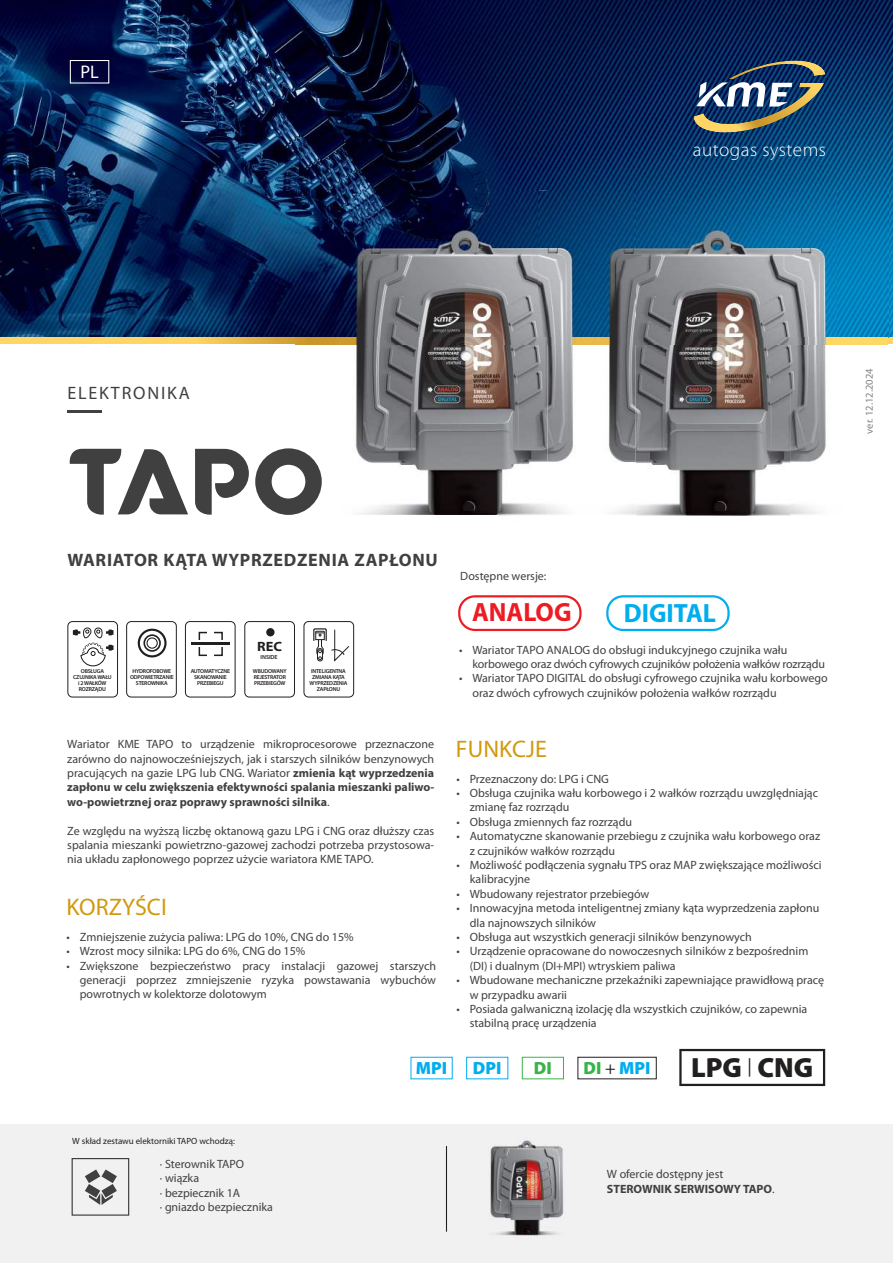
<style>
.page{position:relative;width:893px;height:1263px;background:#fff}
.page>*{position:absolute;margin:0;border:0;box-sizing:border-box;transform-origin:0 0}
.t1{font:900 27.9px "Myriad Pro";color:#221f1f}
.t2{font:700 26.55px "Myriad Pro";color:#00adef}
.t3{font:700 26.55px "Myriad Pro";color:#ed1c24}
.t4{font:24px "Myriad Pro";letter-spacing:.005em;color:#d0990f}
.t5{font:300 19.2px "Myriad Pro";letter-spacing:.025em;color:#fff}
.t6{font:18.3px "Myriad Pro";color:#fff}
.t7{font:700 18px "Myriad Pro";letter-spacing:.04em;color:#404041}
.t8{font:18px "Myriad Pro";letter-spacing:.1em;color:#404041}
.t9{font:900 17.7px "Myriad Pro";color:#00adef}
.t10{font:900 17.7px "Myriad Pro";color:#37b449}
.t11{font:700 13.5px "Myriad Pro";color:#221f1f;scale:1.07 1}
.t12{font:12px/14.4px "Myriad Pro";color:#404041}
.t13{font:700 12px/14.4px "Myriad Pro";color:#404041}
.t14{font:10.5px "Myriad Pro";color:#808284}
.t15{font:9px "Myriad Pro";color:#221f1f}
.t16{font:600 5.85px "Myriad Pro";color:#221f1f}
.t17{font:600 5.7px/6px "Myriad Pro";letter-spacing:-.035em;color:#221f1f;text-align:center}
.s1{font-weight:700}
.s2{color:#37b449}
.s3{font-weight:400;color:#221f1f}
.s4{font-weight:400}
</style>
<div class="page">
<img style="left:0;top:0;width:893px;height:344px">
<div style="left:0;top:1125px;width:893px;height:138px;background:#f1f1f2"></div>
<hr style="left:446px;top:1146px;width:1px;height:86px;background:#221f1f">
<img style="left:490px;top:1140px;width:74px;height:96px">
<img style="left:295px;top:344px;width:340px;height:172px">
<img style="left:295px;top:191px;width:252px;height:146px">
<img style="left:295px;top:337px;width:252px;height:7px">
<img style="left:635px;top:344px;width:155px;height:172px">
<img style="left:790px;top:344px;width:98px;height:171px">
<img style="left:547px;top:190px;width:341px;height:154px">
<hr style="left:68px;top:411px;width:34px;height:2px;background:#414042">
<svg style="left:85px;top:1169px;width:32px;height:36px"></svg>
<div style="left:72px;top:1158px;width:57px;height:58px;border:1px solid #404041"></div>
<svg style="left:679px;top:1049px;width:146px;height:37px"></svg>
<div style="left:458px;top:595px;width:123px;height:36px;border:2px solid #ed1c24;border-radius:16px"></div>
<div style="left:606px;top:595px;width:124px;height:36px;border:2px solid #00adef;border-radius:16px"></div>
<img style="left:694px;top:61px;width:131px;height:72px">
<svg style="left:696px;top:82px;width:96px;height:25px"></svg>
<div style="left:70px;top:60px;width:39px;height:24px;border:1px solid #fff"></div>
<svg style="left:70px;top:449px;width:118px;height:66px"></svg>
<svg style="left:255px;top:448px;width:67px;height:67px"></svg>
<svg style="left:195px;top:449px;width:54px;height:66px"></svg>
<div style="left:266px;top:628px;width:9px;height:8px;background:#221f1f;border-radius:50%"></div>
<div style="left:244px;top:621px;width:51px;height:76px;border:1px solid #221f1f;border-radius:5px"></div>
<div style="left:126px;top:621px;width:51px;height:76px;border:1px solid #221f1f;border-radius:5px"></div>
<div style="left:143px;top:634px;width:18px;height:18px;border:2px solid #221f1f;border-radius:50%"></div>
<div style="left:138px;top:629px;width:29px;height:28px;border:2px solid #221f1f;border-radius:50%"></div>
<div style="left:147px;top:637px;width:11px;height:12px;border:1px solid #221f1f;border-radius:50%"></div>
<div style="left:199px;top:632px;width:24px;height:24px;border:2px solid #221f1f"></div>
<div style="left:208px;top:624px;width:6px;height:38px;background:#fff"></div>
<svg style="left:192px;top:640px;width:38px;height:6px"></svg>
<hr style="left:192px;top:642px;width:38px;height:2px;background:#221f1f">
<div style="left:185px;top:621px;width:50px;height:76px;border:1px solid #221f1f;border-radius:5px"></div>
<div style="left:68px;top:621px;width:50px;height:76px;border:1px solid #221f1f;border-radius:5px"></div>
<svg style="left:73px;top:627px;width:41px;height:40px"></svg>
<div style="left:522px;top:1057px;width:42px;height:22px;border:1px solid #37b449"></div>
<div style="left:577px;top:1057px;width:80px;height:22px;border:1px solid #221f1f"></div>
<div style="left:304px;top:621px;width:50px;height:76px;border:1px solid #221f1f;border-radius:5px"></div>
<svg style="left:313px;top:628px;width:37px;height:34px"></svg>
<h3 class="t6" style="left:80px;top:60px;width:20px">PL</h3>
<h3 class="t5" style="left:693px;top:142px;width:135px">autogas systems</h3>
<h3 class="t8" style="left:67px;top:382px;width:124px">ELEKTRONIKA</h3>
<p class="t14" style="left:863px;top:434px;width:66px;rotate:-90deg">ver. 12.12.2024</p>
<h3 class="t7" style="left:67px;top:553px;width:372px">WARIATOR KĄTA WYPRZEDZENIA ZAPŁONU</h3>
<p class="t17" style="left:73px;top:669px;width:40px">OBSŁUGA<br>CZUJNIKA WAŁU i 2 WAŁKÓW<br>ROZRZĄDU</p>
<p class="t17" style="left:130px;top:668px;width:45px">HYDROFOBOWE<br>ODPOWIETRZANIE<br>STEROWNIKA</p>
<p class="t17" style="left:191px;top:668px;width:41px">AUTOMATYCZNE<br>SKANOWANIE<br>PRZEBIEGU</p>
<p class="t11" style="left:257px;top:641px;width:25px">REC</p>
<p class="t16" style="left:261px;top:654px;width:19px">INSIDE</p>
<p class="t17" style="left:253px;top:668px;width:35px;text-align:left">WBUDOWANY<br>REJESTRATOR<br>PRZEBIEGÓW</p>
<p class="t17" style="left:310px;top:669px;width:39px">INTELIGENTNA<br>ZMIANA KĄTA<br>WYPRZEDZENIA<br>ZAPŁONU</p>
<p class="t12" style="left:67px;top:737px;width:368px;text-align:justify">Wariator KME TAPO to urządzenie mikroprocesorowe przeznaczone zarówno do najnowocześniejszych, jak i starszych silników benzynowych pracujących na gazie LPG lub CNG. Wariator <span class="s1">zmienia kąt wyprzedzenia zapłonu w celu zwiększenia efektywności spalania mieszanki paliwo&shy;wo-powietrznej oraz poprawy sprawności silnika</span>.</p>
<p class="t12" style="left:67px;top:823px;width:368px;text-align:justify">Ze względu na wyższą liczbę oktanową gazu LPG i CNG oraz dłuższy czas spalania mieszanki powietrzno-gazowej zachodzi potrzeba przystosowa&shy;nia układu zapłonowego poprzez użycie wariatora KME TAPO.</p>
<h3 class="t4" style="left:66px;top:892px;width:102px">KORZYŚCI</h3>
<p class="t12" style="left:66px;top:929px;width:289px">• Zmniejszenie zużycia paliwa: LPG do 10%, CNG do 15%</p>
<p class="t12" style="left:66px;top:944px;width:240px">• Wzrost mocy silnika: LPG do 6%, CNG do 15%</p>
<p class="t12" style="left:80px;top:958px;width:358px;text-align:justify;text-indent:-13px">• Zwiększone bezpieczeństwo pracy instalacji gazowej starszych generacji poprzez zmniejszenie ryzyka powstawania wybuchów powrotnych w kolektorze dolotowym</p>
<p class="t12" style="left:460px;top:569px;width:88px">Dostępne wersje:</p>
<h2 class="t3" style="left:472px;top:602px;width:101px">ANALOG</h2>
<h2 class="t2" style="left:624px;top:603px;width:94px">DIGITAL</h2>
<p class="t12" style="left:472px;top:642px;width:354px;text-indent:-13px">• Wariator TAPO ANALOG do obsługi indukcyjnego czujnika wału korbowego oraz dwóch cyfrowych czujników położenia wałków rozrządu</p>
<p class="t12" style="left:472px;top:671px;width:357px;text-indent:-13px">• Wariator TAPO DIGITAL do obsługi cyfrowego czujnika wału korbowego oraz dwóch cyfrowych czujników położenia wałków rozrządu</p>
<h3 class="t4" style="left:456px;top:734px;width:93px">FUNKCJE</h3>
<p class="t12" style="left:456px;top:771px;width:154px">• Przeznaczony do: LPG i CNG</p>
<p class="t12" style="left:470px;top:785px;width:350px;text-indent:-13px">• Obsługa czujnika wału korbowego i 2 wałków rozrządu uwzględniając zmianę faz rozrządu</p>
<p class="t12" style="left:456px;top:814px;width:177px">• Obsługa zmiennych faz rozrządu</p>
<p class="t12" style="left:470px;top:829px;width:352px;text-indent:-13px">• Automatyczne skanowanie przebiegu z czujnika wału korbowego oraz z czujników wałków rozrządu</p>
<p class="t12" style="left:470px;top:857px;width:353px;text-indent:-13px">• Możliwość podłączenia sygnału TPS oraz MAP zwiększające możliwości kalibracyjne</p>
<p class="t12" style="left:456px;top:886px;width:195px">• Wbudowany rejestrator przebiegów</p>
<p class="t12" style="left:470px;top:901px;width:351px;text-indent:-13px">• Innowacyjna metoda inteligentnej zmiany kąta wyprzedzenia zapłonu dla najnowszych silników</p>
<p class="t12" style="left:456px;top:929px;width:297px">• Obsługa aut wszystkich generacji silników benzynowych</p>
<p class="t12" style="left:470px;top:944px;width:340px;text-indent:-13px">• Urządzenie opracowane do nowoczesnych silników z bezpośrednim (DI) i dualnym (DI+MPI) wtryskiem paliwa</p>
<p class="t12" style="left:470px;top:973px;width:356px;text-indent:-13px">• Wbudowane mechaniczne przekaźniki zapewniające prawidłową pracę w przypadku awarii</p>
<p class="t12" style="left:470px;top:1001px;width:339px;text-indent:-13px">• Posiada galwaniczną izolację dla wszystkich czujników, co zapewnia stabilną pracę urządzenia</p>
<p class="t15" style="left:72px;top:1136px;width:164px">W skład zestawu elektorniki TAPO wchodzą:</p>
<h3 class="t9" style="left:416px;top:1058px;width:33px">MPI</h3>
<h3 class="t9" style="left:473px;top:1058px;width:30px">DPI</h3>
<h3 class="t10" style="left:534px;top:1058px;width:19px">DI</h3>
<h3 class="t9" style="left:584px;top:1058px;width:68px"><span class="s2">DI</span> <span class="s3">+</span> MPI</h3>
<h1 class="t1" style="left:691px;top:1051px;width:124px">LPG <sup>|</sup> CNG</h1>
<p class="t12" style="left:160px;top:1156px;width:115px">· Sterownik TAPO<br>· wiązka<br>· bezpiecznik 1A<br>· gniazdo bezpiecznika</p>
<p class="t13" style="left:607px;top:1168px;width:169px"><span class="s4">W ofercie dostępny jest<br></span>STEROWNIK SERWISOWY TAPO<span class="s4">.</span></p>
</div>
